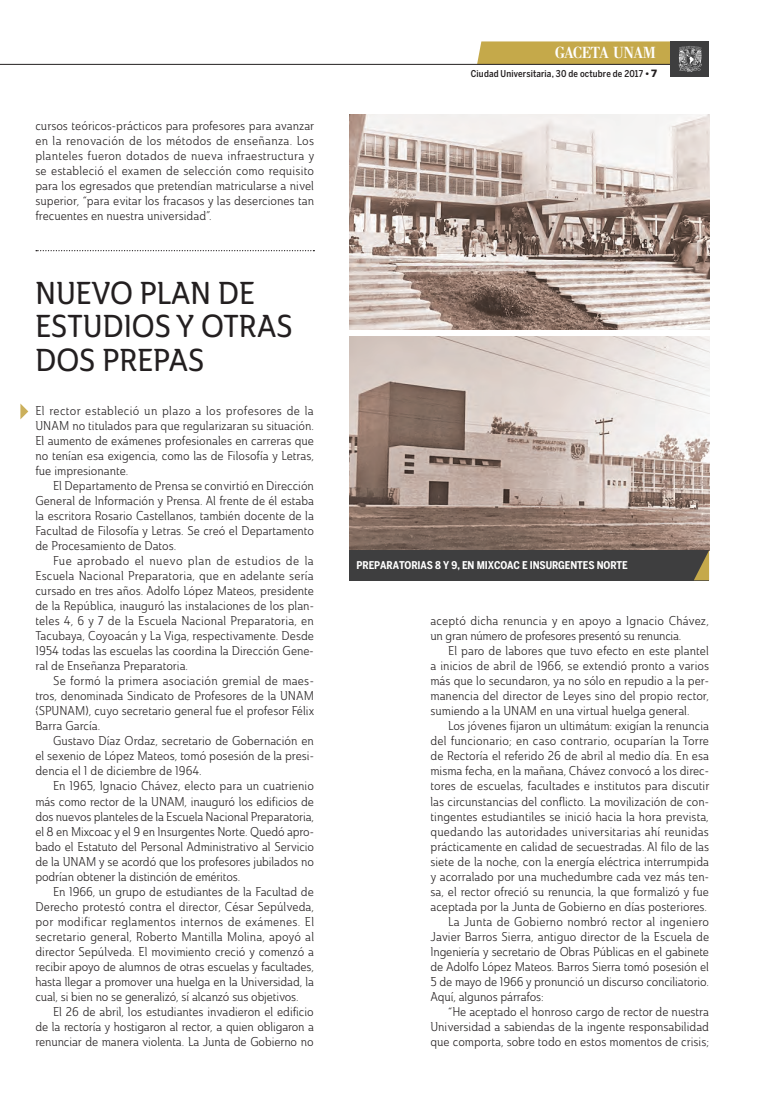
<style>
.page{position:relative;width:780px;height:1117px;background:#fff}
.page>*{position:absolute;margin:0;border:0;box-sizing:border-box;transform-origin:0 0}
._3_0_Descanso{font:31.25px/33.8px "Ainslie Con Med";color:#231f20}
.t1{font:700 16.12px "Stilson";letter-spacing:-.005em;color:#fff}
._3_0_Texto{font:12.5px/15px "Ainslie Con Boo";color:#231f20;text-align:justify}
._3_0_Texto-2{font:12.5px/15px "Ainslie Con Boo";letter-spacing:-.02em;color:#231f20}
._5_0_Pie_de_foto{font:700 10.62px "Benton Sans Cond";letter-spacing:-.01em;color:#fff}
.t2{font:500 9.38px "Benton Sans Cond";letter-spacing:.015em;color:#231f20}
.s1{font-family:"Benton Sans";font-weight:900}
.s2{font-family:"Benton Sans";font-weight:900;font-size:10px}
</style>
<div class="page">
<svg style="left:477px;top:41px;width:193px;height:23px;background:#c5aa4f"></svg>
<hr style="left:0;top:64px;width:670px;height:1px;background:#231f20">
<div style="left:670px;top:41px;width:39px;height:36px;background:#3e3e3f"></div>
<svg style="left:678px;top:46px;width:23px;height:26px"></svg>
<img style="left:349px;top:115px;width:360px;height:214px">
<img style="left:349px;top:336px;width:360px;height:214px">
<svg style="left:36px;top:250px;width:278px;height:1px"></svg>
<div style="left:349px;top:550px;width:360px;height:30px;background:#3e3e3f"></div>
<svg style="left:694px;top:551px;width:15px;height:29px"></svg>
<svg style="left:20px;top:403px;width:8px;height:16px"></svg>
<p class="_3_0_Texto" style="left:35px;top:118px;width:280px">cursos teóricos-prácticos para profesores para avanzar en la renovación de los métodos de enseñanza. Los planteles fueron dotados de nueva infraestructura y se estableció el examen de selección como requisito para los egresados que pretendían matricularse a nivel superior, “para evitar los fracasos y las deserciones tan frecuentes en nuestra universidad”.</p>
<p class="_3_0_Descanso" style="left:35px;top:275px;width:258px">NUEVO PLAN DE<br>ESTUDIOS Y OTRAS<br>DOS PREPAS</p>
<p class="_3_0_Texto" style="left:35px;top:403px;width:280px">El rector estableció un plazo a los profesores de la UNAM no titulados para que regularizaran su situación.<br>El aumento de exámenes profesionales en carreras que no tenían esa exigencia, como las de Filosofía y Letras, fue impresionante.</p>
<p class="_3_0_Texto" style="left:35px;top:478px;width:280px;text-indent:18px">El Departamento de Prensa se convirtió en Dirección General de Información y Prensa. Al frente de él estaba la escritora Rosario Castellanos, también docente de la Facultad de Filosofía y Letras. Se creó el Departamento de Procesamiento de Datos.</p>
<p class="_3_0_Texto" style="left:35px;top:553px;width:280px;text-indent:18px">Fue aprobado el nuevo plan de estudios de la Escuela Nacional Preparatoria, que en adelante sería cursado en tres años. Adolfo López Mateos, presidente de la República, inauguró las instalaciones de los plan&shy;teles 4, 6 y 7 de la Escuela Nacional Preparatoria, en Tacubaya, Coyoacán y La Viga, respectivamente. Desde 1954 todas las escuelas las coordina la Dirección Gene&shy;ral de Enseñanza Preparatoria.</p>
<p class="_3_0_Texto" style="left:35px;top:673px;width:280px;text-indent:18px">Se formó la primera asociación gremial de maes&shy;tros, denominada Sindicato de Profesores de la UNAM (SPUNAM), cuyo secretario general fue el profesor Félix Barra García.</p>
<p class="_3_0_Texto" style="left:35px;top:733px;width:280px;text-indent:18px">Gustavo Díaz Ordaz, secretario de Gobernación en el sexenio de López Mateos, tomó posesión de la presi&shy;dencia el 1 de diciembre de 1964.</p>
<p class="_3_0_Texto" style="left:35px;top:778px;width:280px;text-indent:18px">En 1965, Ignacio Chávez, electo para un cuatrienio más como rector de la UNAM, inauguró los edificios de dos nuevos planteles de la Escuela Nacional Preparatoria, el 8 en Mixcoac y el 9 en Insurgentes Norte. Quedó apro&shy;bado el Estatuto del Personal Administrativo al Servicio de la UNAM y se acordó que los profesores jubilados no podrían obtener la distinción de eméritos.</p>
<p class="_3_0_Texto" style="left:35px;top:883px;width:280px;text-indent:18px">En 1966, un grupo de estudiantes de la Facultad de Derecho protestó contra el director, César Sepúlveda, por modificar reglamentos internos de exámenes. El secretario general, Roberto Mantilla Molina, apoyó al director Sepúlveda. El movimiento creció y comenzó a recibir apoyo de alumnos de otras escuelas y facultades, hasta llegar a promover una huelga en la Universidad, la cual, si bien no se generalizó, sí alcanzó sus objetivos.</p>
<p class="_3_0_Texto" style="left:35px;top:1003px;width:280px;text-indent:18px">El 26 de abril, los estudiantes invadieron el edificio de la rectoría y hostigaron al rector, a quien obligaron a renunciar de manera violenta. La Junta de Gobierno no</p>
<p class="t1" style="left:555px;top:43px;width:102px">GACETA UNAM</p>
<p class="t2" style="left:471px;top:68px;width:187px">Ciudad Universitaria, 30 de octubre de 2017 <span class="s1">•</span> <span class="s2">7</span></p>
<p class="_5_0_Pie_de_foto" style="left:356px;top:559px;width:273px">PREPARATORIAS 8 Y 9, EN MIXCOAC E INSURGENTES NORTE</p>
<p class="_3_0_Texto-2" style="left:430px;top:613px;width:280px">aceptó dicha renuncia y en apoyo a Ignacio Chávez, un gran número de profesores presentó su renuncia.</p>
<p class="_3_0_Texto" style="left:430px;top:643px;width:280px;text-indent:18px">El paro de labores que tuvo efecto en este plantel a inicios de abril de 1966, se extendió pronto a varios más que lo secundaron, ya no sólo en repudio a la per&shy;manencia del director de Leyes sino del propio rector, sumiendo a la UNAM en una virtual huelga general.</p>
<p class="_3_0_Texto" style="left:430px;top:718px;width:280px;text-indent:18px">Los jóvenes fijaron un ultimátum: exigían la renuncia del funcionario; en caso contrario, ocuparían la Torre de Rectoría el referido 26 de abril al medio día. En esa misma fecha, en la mañana, Chávez convocó a los direc&shy;tores de escuelas, facultades e institutos para discutir las circunstancias del conflicto. La movilización de con&shy;tingentes estudiantiles se inició hacia la hora prevista, quedando las autoridades universitarias ahí reunidas prácticamente en calidad de secuestradas. Al filo de las siete de la noche, con la energía eléctrica interrumpida y acorralado por una muchedumbre cada vez más ten&shy;sa, el rector ofreció su renuncia, la que formalizó y fue aceptada por la Junta de Gobierno en días posteriores.</p>
<p class="_3_0_Texto" style="left:430px;top:913px;width:280px;text-indent:18px">La Junta de Gobierno nombró rector al ingeniero Javier Barros Sierra, antiguo director de la Escuela de Ingeniería y secretario de Obras Públicas en el gabinete de Adolfo López Mateos. Barros Sierra tomó posesión el 5 de mayo de 1966 y pronunció un discurso conciliatorio.<br>Aquí, algunos párrafos:</p>
<p class="_3_0_Texto" style="left:430px;top:1003px;width:280px;text-indent:18px">“He aceptado el honroso cargo de rector de nuestra Universidad a sabiendas de la ingente responsabilidad que comporta, sobre todo en estos momentos de crisis;</p>
</div>
